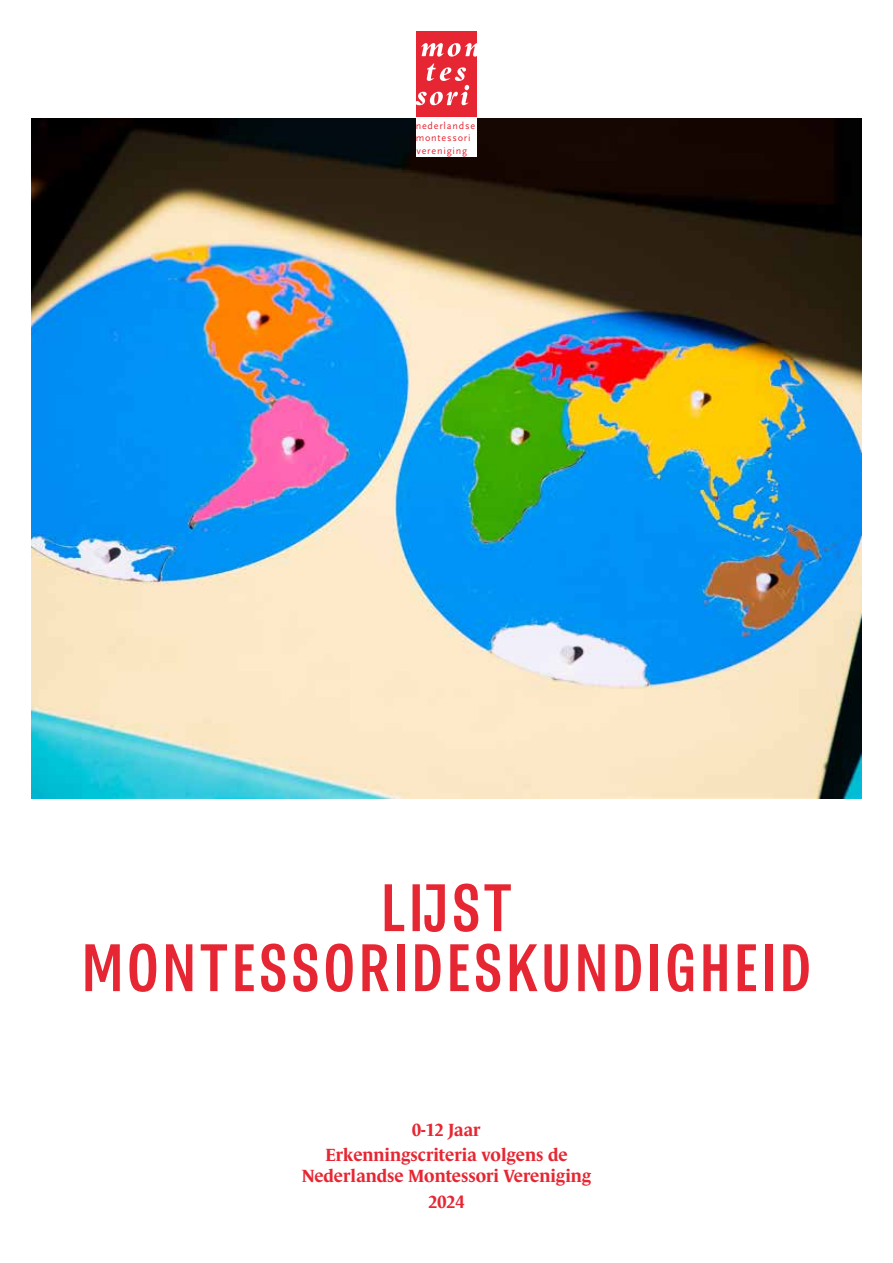
<style>
.page{position:relative;width:893px;height:1263px;background:#fff}
.page>*{position:absolute;margin:0;border:0;box-sizing:border-box;transform-origin:0 0}
.t1{font:600 condensed 60px/60px "Belarius Sans";letter-spacing:.08em;color:#e62733;text-align:center}
.t2{font:700 18px/25.2px "Le Monde Journal Std";color:#e62733;text-align:center}
.t3{font:10.05px/12.1px "Scala Sans Pro";letter-spacing:.08em;color:#e62733}
</style>
<div class="page">
<img style="left:32px;top:118px;width:829px;height:680px">
<div style="left:416px;top:32px;width:61px;height:124px;background:#fff"></div>
<div style="left:416px;top:32px;width:61px;height:85px;background:#e62733"></div>
<svg style="left:421px;top:43px;width:56px;height:14px"></svg>
<svg style="left:416px;top:64px;width:53px;height:41px"></svg>
<p class="t3" style="left:416px;top:120px;width:61px">nederlandse montessori vereniging</p>
<h1 class="t1" style="left:82px;top:878px;width:730px">LIJST<br>MONTESSORIDESKUNDIGHEID</h1>
<p class="t2" style="left:325px;top:1117px;width:244px">0-12 Jaar<br>Erkenningscriteria volgens de</p>
<p class="t2" style="left:302px;top:1163px;width:291px">Nederlandse Montessori Vereniging<br>2024</p>
</div>
